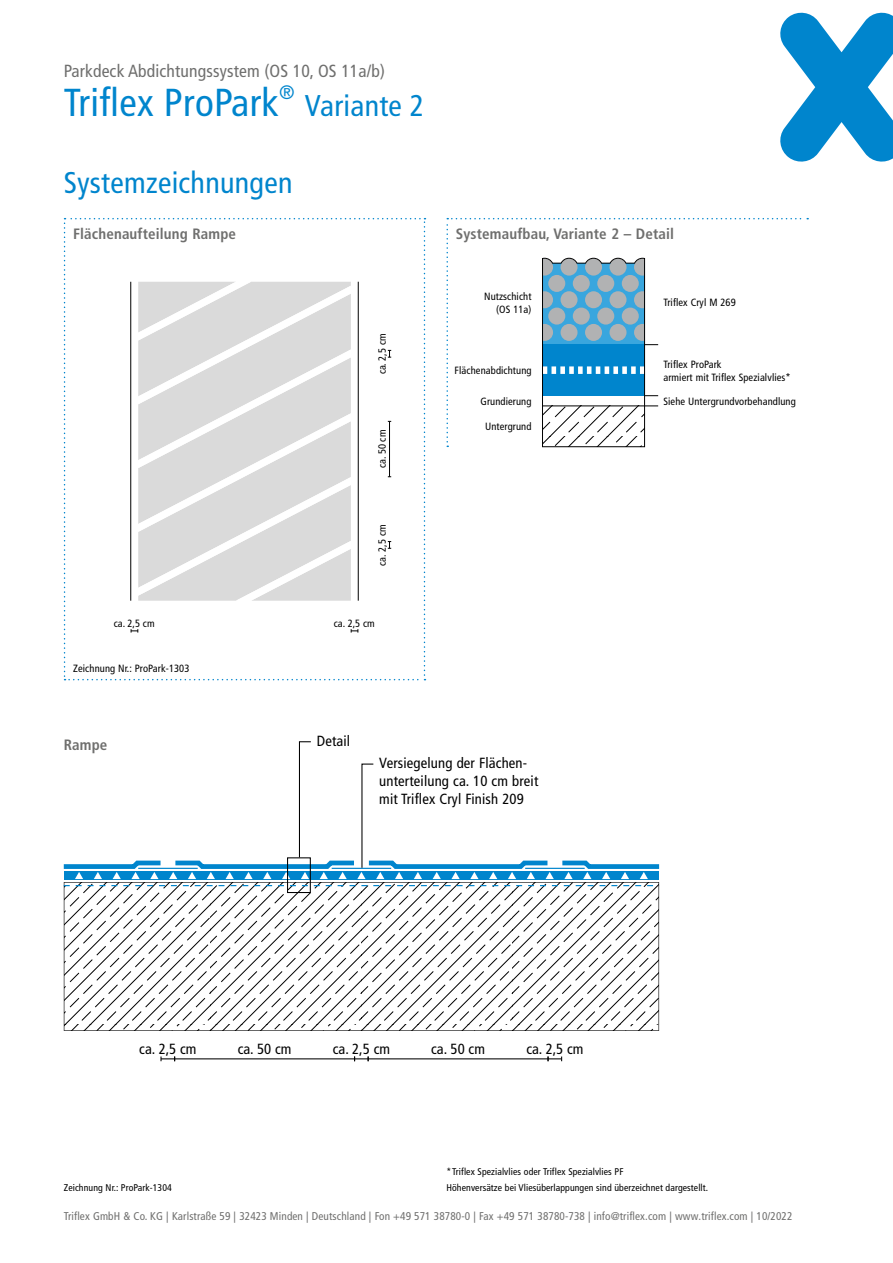
<style>
.page{position:relative;width:893px;height:1263px;background:#fff}
.page>*{position:absolute;margin:0;border:0;box-sizing:border-box;transform-origin:0 0}
.t1{font:condensed 39px "Frutiger LT Pro";letter-spacing:.01em;color:#0085cd}
.t2{font:condensed 30px "Frutiger LT Pro";letter-spacing:.01em;color:#0085cd}
.t3{font:condensed 17.55px "Frutiger LT Pro";letter-spacing:.01em;color:#6f6f6e}
.t4{font:700 condensed 15px "Frutiger LT Pro";letter-spacing:.01em;color:#6f6f6e}
.t5{font:condensed 14.7px/17.9px "Frutiger LT Pro";letter-spacing:.01em;color:#000}
.t6{font:condensed 11.25px "Frutiger LT Pro";letter-spacing:.01em;color:#6f6f6e}
.t7{font:condensed 10.5px/12.8px "Frutiger LT Pro";letter-spacing:.01em;color:#000}
.t8{font:condensed 9.75px "Frutiger LT Pro";letter-spacing:.01em;color:#000}
</style>
<div class="page">
<svg style="left:780px;top:13px;width:113px;height:149px"></svg>
<svg style="left:64px;top:218px;width:361px;height:462px"></svg>
<svg style="left:64px;top:882px;width:595px;height:149px"></svg>
<svg style="left:64px;top:885px;width:595px;height:1px"></svg>
<div style="left:64px;top:871px;width:6px;height:9px;background:#0085cd"></div>
<svg style="left:70px;top:879px;width:18px;height:1px"></svg>
<svg style="left:88px;top:879px;width:19px;height:1px"></svg>
<svg style="left:107px;top:879px;width:19px;height:1px"></svg>
<svg style="left:126px;top:879px;width:19px;height:1px"></svg>
<svg style="left:145px;top:879px;width:19px;height:1px"></svg>
<svg style="left:164px;top:879px;width:19px;height:1px"></svg>
<svg style="left:183px;top:879px;width:18px;height:1px"></svg>
<svg style="left:201px;top:879px;width:19px;height:1px"></svg>
<svg style="left:220px;top:879px;width:19px;height:1px"></svg>
<svg style="left:239px;top:879px;width:19px;height:1px"></svg>
<svg style="left:258px;top:879px;width:19px;height:1px"></svg>
<svg style="left:277px;top:879px;width:19px;height:1px"></svg>
<div style="left:296px;top:871px;width:18px;height:9px;background:#0a89ce"></div>
<svg style="left:314px;top:879px;width:19px;height:1px"></svg>
<svg style="left:333px;top:879px;width:19px;height:1px"></svg>
<svg style="left:352px;top:879px;width:19px;height:1px"></svg>
<svg style="left:371px;top:879px;width:19px;height:1px"></svg>
<svg style="left:390px;top:879px;width:18px;height:1px"></svg>
<svg style="left:408px;top:879px;width:19px;height:1px"></svg>
<svg style="left:427px;top:879px;width:19px;height:1px"></svg>
<svg style="left:446px;top:879px;width:19px;height:1px"></svg>
<svg style="left:465px;top:879px;width:19px;height:1px"></svg>
<svg style="left:484px;top:879px;width:19px;height:1px"></svg>
<svg style="left:503px;top:879px;width:18px;height:1px"></svg>
<svg style="left:521px;top:879px;width:19px;height:1px"></svg>
<svg style="left:540px;top:879px;width:19px;height:1px"></svg>
<svg style="left:559px;top:879px;width:19px;height:1px"></svg>
<svg style="left:578px;top:879px;width:19px;height:1px"></svg>
<svg style="left:597px;top:879px;width:19px;height:1px"></svg>
<svg style="left:616px;top:879px;width:18px;height:1px"></svg>
<svg style="left:634px;top:879px;width:19px;height:1px"></svg>
<div style="left:653px;top:871px;width:6px;height:9px;background:#0085cd"></div>
<div style="left:287px;top:857px;width:24px;height:36px;border:1px solid #000"></div>
<svg style="left:64px;top:741px;width:595px;height:138px"></svg>
<hr style="left:175px;top:1058px;width:180px;height:1px;background:#000">
<svg style="left:160px;top:1056px;width:15px;height:5px"></svg>
<hr style="left:368px;top:1058px;width:180px;height:1px;background:#000">
<svg style="left:354px;top:1056px;width:15px;height:5px"></svg>
<svg style="left:547px;top:1056px;width:15px;height:5px"></svg>
<svg style="left:446px;top:218px;width:362px;height:229px"></svg>
<h3 class="t3" style="left:64px;top:61px;width:323px">Parkdeck Abdichtungssystem (OS 10, OS 11a/b)</h3>
<h1 class="t1" style="left:64px;top:80px;width:233px">Triflex ProPark<sup>®</sup></h1>
<h2 class="t2" style="left:305px;top:88px;width:121px">Variante 2</h2>
<h2 class="t2" style="left:64px;top:165px;width:230px">Systemzeichnungen</h2>
<h3 class="t4" style="left:73px;top:224px;width:164px">Flächenaufteilung Rampe</h3>
<p class="t7" style="left:376px;top:374px;width:42px;rotate:-90deg">ca. 2,5 cm</p>
<p class="t7" style="left:376px;top:468px;width:40px;rotate:-90deg">ca. 50 cm</p>
<p class="t7" style="left:376px;top:566px;width:42px;rotate:-90deg">ca. 2,5 cm</p>
<p class="t7" style="left:114px;top:617px;width:42px">ca. 2,5 cm</p>
<p class="t7" style="left:334px;top:617px;width:42px">ca. 2,5 cm</p>
<p class="t7" style="left:73px;top:662px;width:118px">Zeichnung Nr.: ProPark-1303</p>
<h3 class="t4" style="left:64px;top:736px;width:45px">Rampe</h3>
<h3 class="t5" style="left:317px;top:732px;width:35px">Detail</h3>
<h3 class="t4" style="left:456px;top:224px;width:220px">Systemaufbau, Variante 2 – Detail</h3>
<p class="t7" style="left:484px;top:290px;width:49px;text-align:right">Nutzschicht (OS 11a)</p>
<p class="t7" style="left:663px;top:296px;width:74px">Triflex Cryl M 269</p>
<p class="t7" style="left:455px;top:364px;width:78px">Flächenabdichtung</p>
<p class="t7" style="left:663px;top:358px;width:129px">Triflex ProPark<br>armiert mit Triflex Spezialvlies*</p>
<p class="t7" style="left:480px;top:395px;width:53px">Grundierung</p>
<p class="t7" style="left:485px;top:420px;width:48px">Untergrund</p>
<p class="t7" style="left:663px;top:395px;width:134px">Siehe Untergrundvorbehandlung</p>
<h3 class="t5" style="left:379px;top:754px;width:161px">Versiegelung der Flächen&shy;unterteilung ca. 10 cm breit mit Triflex Cryl Finish 209</h3>
<h3 class="t5" style="left:139px;top:1040px;width:59px">ca. 2,5 cm</h3>
<h3 class="t5" style="left:238px;top:1040px;width:55px">ca. 50 cm</h3>
<h3 class="t5" style="left:333px;top:1040px;width:59px">ca. 2,5 cm</h3>
<h3 class="t5" style="left:431px;top:1040px;width:55px">ca. 50 cm</h3>
<h3 class="t5" style="left:526px;top:1040px;width:59px">ca. 2,5 cm</h3>
<p class="t8" style="left:64px;top:1181px;width:110px">Zeichnung Nr.: ProPark-1304</p>
<p class="t8" style="left:446px;top:1166px;width:179px">*Triflex Spezialvlies oder Triflex Spezialvlies PF</p>
<p class="t8" style="left:446px;top:1181px;width:263px">Höhenversätze bei Vliesüberlappungen sind überzeichnet dargestellt.</p>
<p class="t6" style="left:64px;top:1210px;width:730px">Triflex GmbH &amp; Co. KG | Karlstraße 59 | 32423 Minden | Deutschland | Fon +49 571 38780-0 | Fax +49 571 38780-738 | info@triflex.com | www.triflex.com | 10/2022</p>
</div>
